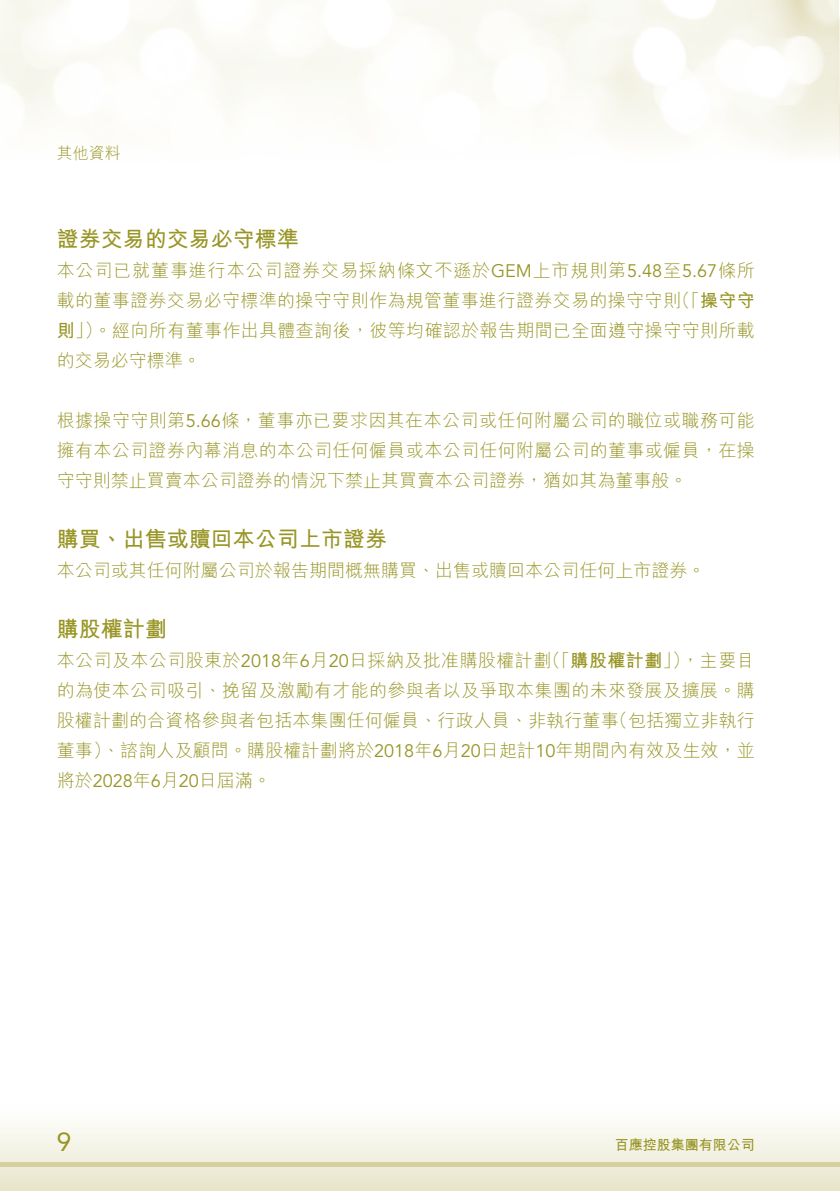
<style>
.page{position:relative;width:840px;height:1191px;background:#fff}
.page>*{position:absolute;margin:0;border:0;box-sizing:border-box;transform-origin:0 0}
.t1{font:26px "Avenir LT Std";color:#989525}
.t2{font:22px "M Hei HK Bold E Ten B5 H";color:#989525}
.t3{font:18px/30px "M Hei HK Light E Ten B5 H";letter-spacing:.005em;color:#989525;text-align:justify}
.t4{font:16px "M Hei HK Light E Ten B5 H";color:#989525}
.t5{font:14px "M Hei HK Bold E Ten B5 H";color:#989525}
.s1{font-family:"Avenir LT Std"}
.s2{font-family:"M Hei HK Bold E Ten B5 H"}
</style>
<div class="page">
<svg style="left:0;top:1125px;width:839px;height:66px"></svg>
<hr style="left:0;top:1162px;width:839px;height:4px;background:#d4d09f">
<img style="left:839px;top:0;width:1px;height:173px">
<p class="t4" style="left:57px;top:147px;width:65px">其他資料</p>
<p class="t2" style="left:57px;top:230px;width:243px">證券交易的交易必守標準</p>
<p class="t3" style="left:57px;top:258px;width:699px">本公司已就董事進行本公司證券交易採納條文不遜於<span class="s1">GEM</span>上市規則第<span class="s1">5.48</span>至<span class="s1">5.67</span>條所載的董事證券交易必守標準的操守守則作為規管董事進行證券交易的操守守則（「<span class="s2">操守守則</span>」）。經向所有董事作出具體查詢後，彼等均確認於報告期間已全面遵守操守守則所載的交易必守標準。</p>
<p class="t3" style="left:57px;top:408px;width:699px">根據操守守則第<span class="s1">5.66</span>條，董事亦已要求因其在本公司或任何附屬公司的職位或職務可能擁有本公司證券內幕消息的本公司任何僱員或本公司任何附屬公司的董事或僱員，在操守守則禁止買賣本公司證券的情況下禁止其買賣本公司證券，猶如其為董事般。</p>
<p class="t2" style="left:57px;top:530px;width:331px">購買、出售或贖回本公司上市證券</p>
<p class="t3" style="left:57px;top:558px;width:649px">本公司或其任何附屬公司於報告期間概無購買、出售或贖回本公司任何上市證券。</p>
<p class="t2" style="left:57px;top:620px;width:111px">購股權計劃</p>
<p class="t3" style="left:57px;top:648px;width:699px">本公司及本公司股東於<span class="s1">2018</span>年<span class="s1">6</span>月<span class="s1">20</span>日採納及批准購股權計劃（「<span class="s2">購股權計劃</span>」），主要目的為使本公司吸引、挽留及激勵有才能的參與者以及爭取本集團的未來發展及擴展。購股權計劃的合資格參與者包括本集團任何僱員、行政人員、非執行董事（包括獨立非執行董事）、諮詢人及顧問。購股權計劃將於<span class="s1">2018</span>年<span class="s1">6</span>月<span class="s1">20</span>日起計<span class="s1">10</span>年期間內有效及生效，並將於<span class="s1">2028</span>年<span class="s1">6</span>月<span class="s1">20</span>日屆滿。</p>
<h1 class="t1" style="left:57px;top:1129px;width:16px">9</h1>
<p class="t5" style="left:614px;top:1139px;width:141px">百應控股集團有限公司</p>
</div>
